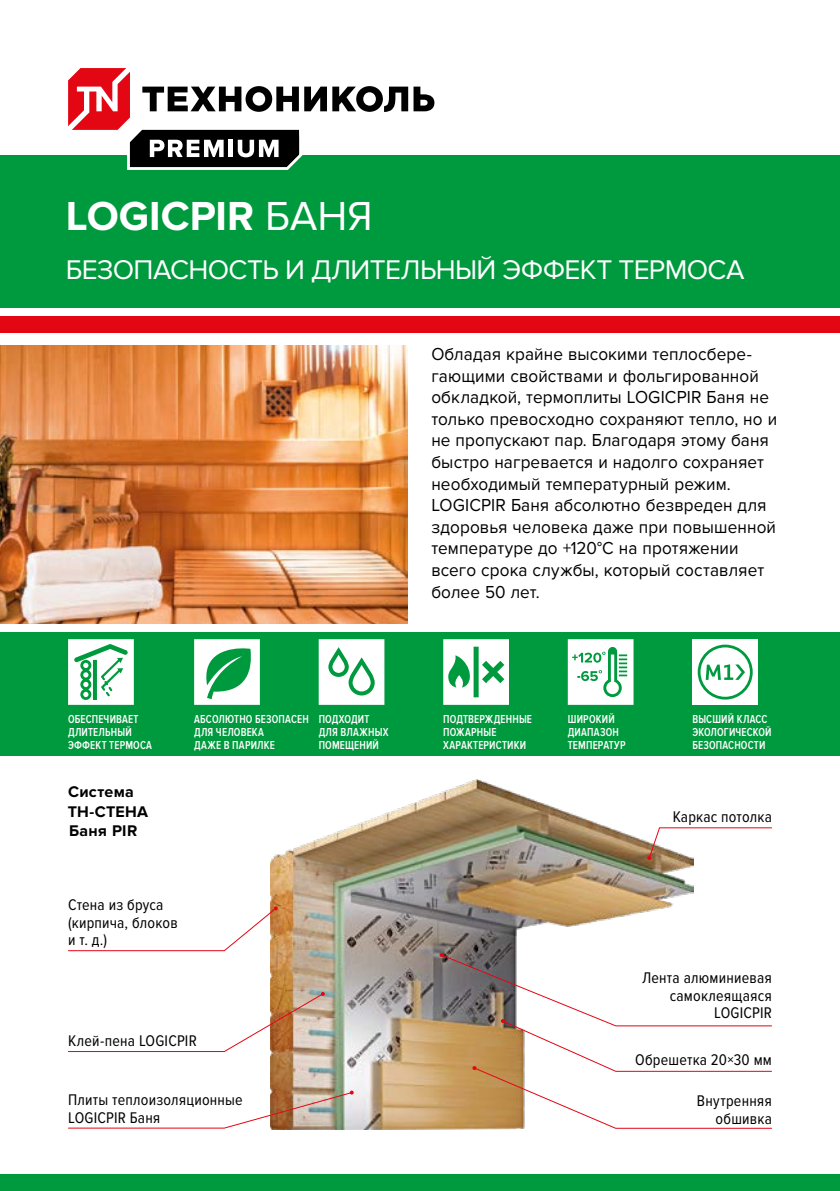
<style>
.page{position:relative;width:840px;height:1191px;background:#fff}
.page>*{position:absolute;margin:0;border:0;box-sizing:border-box;transform-origin:0 0}
.t1{font:700 42px "Proxima Nova";color:#fff}
.t2{font:28px "Proxima Nova";letter-spacing:-.025em;color:#fff}
.t3{font:18px/21.6px "Proxima Nova";letter-spacing:.005em;color:#000;scale:.95 1}
.t4{font:16px/17.4px "Proxima Nova Cond";letter-spacing:.015em;color:#000}
.t5{font:700 16px/19.2px "Proxima Nova";letter-spacing:.015em;color:#000}
.t6{font:600 12px/13px "Proxima Nova Cond";letter-spacing:.015em;color:#fff;scale:.9 1}
.s1{font-weight:400}
</style>
<div class="page">
<div style="left:0;top:632px;width:839px;height:124px;background:#009a3e"></div>
<img style="left:270px;top:779px;width:423px;height:350px">
<img style="left:0;top:346px;width:407px;height:278px">
<div style="left:0;top:155px;width:839px;height:153px;background:#009a3e"></div>
<div style="left:0;top:316px;width:839px;height:16px;background:#e30613"></div>
<svg style="left:68px;top:639px;width:66px;height:66px"></svg>
<svg style="left:318px;top:639px;width:66px;height:66px;background:#d8efe2"></svg>
<div style="left:0;top:1174px;width:839px;height:17px;background:#009a3e"></div>
<svg style="left:443px;top:639px;width:65px;height:66px"></svg>
<svg style="left:68px;top:906px;width:209px;height:45px"></svg>
<svg style="left:647px;top:827px;width:125px;height:33px"></svg>
<svg style="left:439px;top:953px;width:333px;height:176px"></svg>
<svg style="left:68px;top:1090px;width:285px;height:39px"></svg>
<svg style="left:68px;top:992px;width:257px;height:60px"></svg>
<svg style="left:567px;top:639px;width:66px;height:66px;background:#d4edde"></svg>
<svg style="left:68px;top:68px;width:366px;height:102px"></svg>
<svg style="left:194px;top:639px;width:66px;height:66px"></svg>
<div style="left:692px;top:639px;width:65px;height:66px;background:#fff"></div>
<svg style="left:697px;top:644px;width:55px;height:55px"></svg>
<h1 class="t1" style="left:66px;top:192px;width:308px">LOGICPIR <span class="s1">БАНЯ</span></h1>
<h2 class="t2" style="left:66px;top:254px;width:679px">БЕЗОПАСНОСТЬ И ДЛИТЕЛЬНЫЙ ЭФФЕКТ ТЕРМОСА</h2>
<p class="t3" style="left:431px;top:343px;width:365px">Обладая крайне высокими теплосбере&shy;гающими свойствами и фольгированной обкладкой, термоплиты LOGICPIR Баня не только превосходно сохраняют тепло, но и не пропускают пар. Благодаря этому баня быстро нагревается и надолго сохраняет необходимый температурный режим.<br>LOGICPIR Баня абсолютно безвреден для здоровья человека даже при повышенной температуре до +120°С на протяжении всего срока службы, который составляет более 50 лет.</p>
<p class="t6" style="left:194px;top:713px;width:129px">АБСОЛЮТНО БЕЗОПАСЕН<br>ДЛЯ ЧЕЛОВЕКА<br>ДАЖЕ В ПАРИЛКЕ</p>
<p class="t6" style="left:567px;top:713px;width:66px">ШИРОКИЙ<br>ДИАПАЗОН<br>ТЕМПЕРАТУР</p>
<p class="t6" style="left:692px;top:713px;width:89px">ВЫСШИЙ КЛАСС<br>ЭКОЛОГИЧЕСКОЙ<br>БЕЗОПАСНОСТИ</p>
<p class="t6" style="left:318px;top:713px;width:79px">ПОДХОДИТ<br>ДЛЯ ВЛАЖНЫХ<br>ПОМЕЩЕНИЙ</p>
<p class="t6" style="left:68px;top:713px;width:95px">ОБЕСПЕЧИВАЕТ<br>ДЛИТЕЛЬНЫЙ<br>ЭФФЕКТ ТЕРМОСА</p>
<p class="t6" style="left:443px;top:713px;width:100px">ПОДТВЕРЖДЕННЫЕ<br>ПОЖАРНЫЕ<br>ХАРАКТЕРИСТИКИ</p>
<p class="t5" style="left:68px;top:783px;width:82px">Система<br>ТН-СТЕНА<br>Баня PIR</p>
<p class="t4" style="left:68px;top:896px;width:111px">Стена из бруса (кирпича, блоков и т. д.)</p>
<p class="t4" style="left:68px;top:1032px;width:130px">Клей-пена LOGICPIR</p>
<p class="t4" style="left:68px;top:1091px;width:176px">Плиты теплоизоляционные<br>LOGICPIR Баня</p>
<p class="t4" style="left:672px;top:808px;width:101px">Каркас потолка</p>
<p class="t4" style="left:641px;top:969px;width:131px;text-align:right">Лента алюминиевая самоклеящаяся<br>LOGICPIR</p>
<p class="t4" style="left:635px;top:1051px;width:138px">Обрешетка 20×30 мм</p>
<p class="t4" style="left:696px;top:1092px;width:76px;text-align:right">Внутренняя обшивка</p>
</div>
